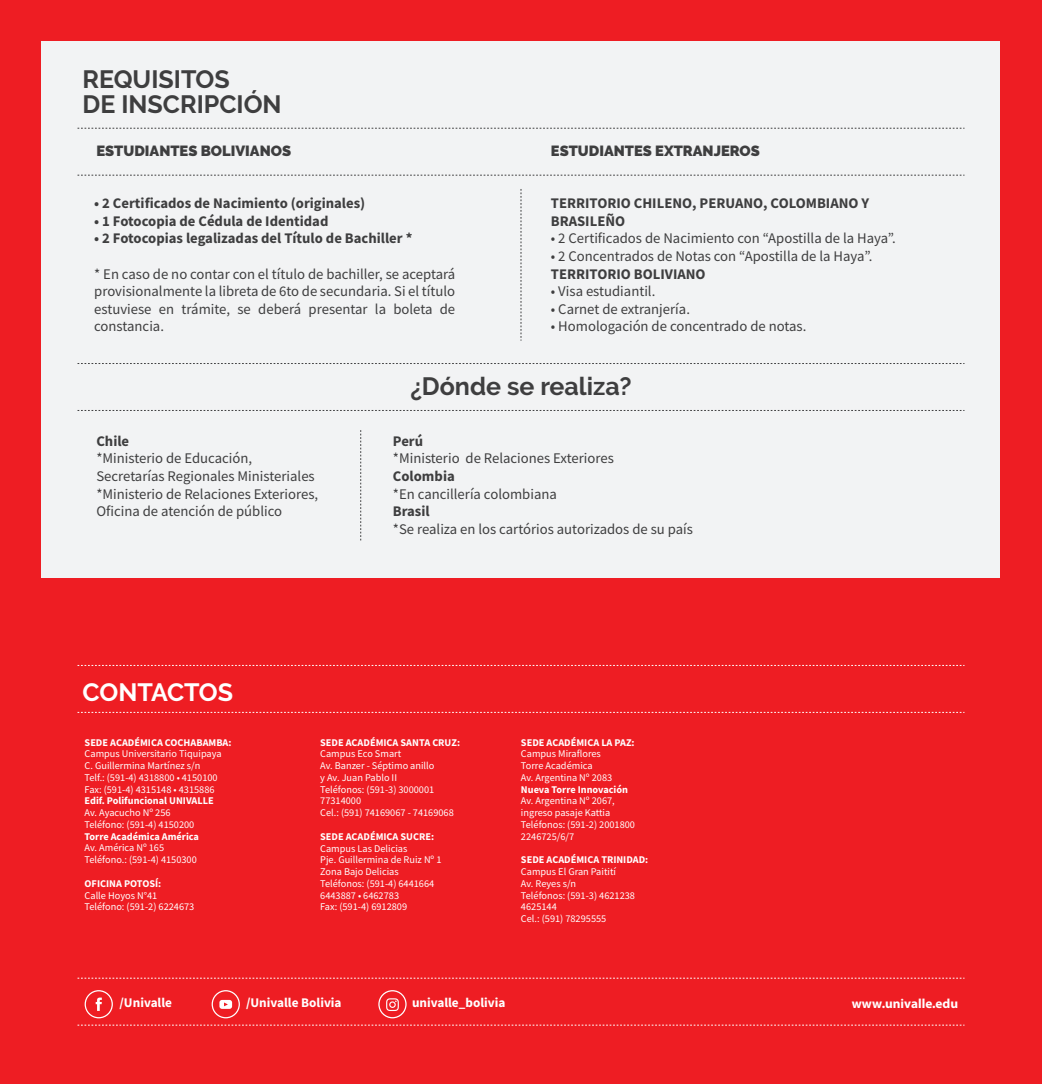
<style>
.page{position:relative;width:1042px;height:1084px;background:#fff}
.page>*{position:absolute;margin:0;border:0;box-sizing:border-box;transform-origin:0 0}
.t1{font:700 25.03px/25px "Raleway";color:#3e3e3f}
.t2{font:700 25.03px "Raleway";letter-spacing:-.005em;color:#fff}
.t3{font:14.7px/17.7px "Source Sans Pro";color:#3e3e3f;text-align:justify}
.t4{font:700 14.7px/17.7px "Source Sans Pro";color:#3e3e3f}
.t5{font:900 14.7px "Raleway";color:#3e3e3f}
.t6{font:700 13.3px "Source Sans Pro";color:#fff}
.t7{font:700 13.3px "Myriad Pro";color:#fff}
.t8{font:10.33px/11.7px "Source Sans Pro";color:#fff}
.t9{font:700 10.33px "Source Sans Pro";color:#fff}
</style>
<div class="page">
<div style="left:0;top:0;width:1042px;height:1083px;background:#ee1d23"></div>
<div style="left:42px;top:42px;width:958px;height:536px;background:#f2f3f4"></div>
<svg style="left:78px;top:128px;width:886px;height:1px"></svg>
<svg style="left:78px;top:175px;width:886px;height:1px"></svg>
<svg style="left:78px;top:363px;width:886px;height:1px"></svg>
<svg style="left:78px;top:410px;width:886px;height:1px"></svg>
<svg style="left:78px;top:665px;width:886px;height:1px"></svg>
<svg style="left:78px;top:712px;width:886px;height:1px"></svg>
<svg style="left:78px;top:977px;width:886px;height:1px"></svg>
<svg style="left:78px;top:1024px;width:886px;height:1px"></svg>
<svg style="left:520px;top:189px;width:1px;height:151px"></svg>
<svg style="left:360px;top:430px;width:1px;height:111px"></svg>
<svg style="left:212px;top:990px;width:28px;height:28px"></svg>
<svg style="left:378px;top:990px;width:29px;height:28px"></svg>
<svg style="left:85px;top:990px;width:28px;height:28px"></svg>
<h1 class="t1" style="left:82px;top:67px;width:201px">REQUISITOS<br>DE INSCRIPCIÓN</h1>
<h2 class="t5" style="left:96px;top:142px;width:196px">ESTUDIANTES BOLIVIANOS</h2>
<h2 class="t5" style="left:551px;top:142px;width:210px">ESTUDIANTES EXTRANJEROS</h2>
<h2 class="t4" style="left:94px;top:194px;width:273px">• 2 Certificados de Nacimiento (originales)</h2>
<h2 class="t4" style="left:94px;top:212px;width:236px">• 1 Fotocopia de Cédula de Identidad</h2>
<h2 class="t4" style="left:94px;top:229px;width:320px">• 2 Fotocopias legalizadas del Título de Bachiller *</h2>
<h2 class="t3" style="left:94px;top:265px;width:362px">* En caso de no contar con el título de bachiller, se aceptará provisionalmente la libreta de 6to de secundaria. Si el título estuviese en trámite, se deberá presentar la boleta de constancia.</h2>
<h2 class="t4" style="left:551px;top:194px;width:320px">TERRITORIO CHILENO, PERUANO, COLOMBIANO Y<br>BRASILEÑO</h2>
<h2 class="t3" style="left:551px;top:229px;width:346px">• 2 Certificados de Nacimiento con “Apostilla de la Haya”.</h2>
<h2 class="t3" style="left:551px;top:247px;width:323px">• 2 Concentrados de Notas con “Apostilla de la Haya”.</h2>
<h2 class="t4" style="left:551px;top:264px;width:156px">TERRITORIO BOLIVIANO</h2>
<h2 class="t3" style="left:551px;top:282px;width:106px">• Visa estudiantil.</h2>
<h2 class="t3" style="left:551px;top:300px;width:141px">• Carnet de extranjería.</h2>
<h2 class="t3" style="left:551px;top:318px;width:257px">• Homologación de concentrado de notas.</h2>
<h2 class="t4" style="left:96px;top:431px;width:34px">Chile</h2>
<h2 class="t3" style="left:96px;top:449px;width:223px;text-align:left">*Ministerio de Educación, Secretarías Regionales Ministeriales *Ministerio de Relaciones Exteriores, Oficina de atención de público</h2>
<h1 class="t2" style="left:82px;top:678px;width:152px">CONTACTOS</h1>
<h1 class="t1" style="left:410px;top:373px;width:222px">¿Dónde se realiza?</h1>
<h2 class="t4" style="left:393px;top:431px;width:32px">Perú</h2>
<h2 class="t3" style="left:393px;top:449px;width:222px">*Ministerio de Relaciones Exteriores</h2>
<h2 class="t4" style="left:393px;top:467px;width:63px">Colombia</h2>
<h2 class="t3" style="left:393px;top:485px;width:165px">*En cancillería colombiana</h2>
<h2 class="t4" style="left:393px;top:502px;width:38px">Brasil</h2>
<h2 class="t3" style="left:393px;top:520px;width:301px">*Se realiza en los cartórios autorizados de su país</h2>
<p class="t9" style="left:85px;top:735px;width:148px">SEDE ACADÉMICA COCHABAMBA:</p>
<p class="t8" style="left:85px;top:748px;width:138px">Campus Universitario Tiquipaya<br>C. Guillermina Martínez s/n<br>Telf.: (591-4) 4318800 • 4150100<br>Fax: (591-4) 4315148 • 4315886</p>
<p class="t9" style="left:85px;top:794px;width:131px">Edif. Polifuncional UNIVALLE</p>
<p class="t8" style="left:85px;top:806px;width:111px">Av. Ayacucho Nº 256<br>Teléfono: (591-4) 4150200</p>
<p class="t9" style="left:85px;top:829px;width:116px">Torre Académica América</p>
<p class="t8" style="left:85px;top:842px;width:114px">Av. América Nº 165<br>Teléfono.: (591-4) 4150300</p>
<p class="t9" style="left:85px;top:876px;width:78px">OFICINA POTOSÍ:</p>
<p class="t8" style="left:85px;top:889px;width:111px">Calle Hoyos N°41<br>Teléfono: (591-2) 6224673</p>
<p class="t9" style="left:320px;top:735px;width:141px">SEDE ACADÉMICA SANTA CRUZ:</p>
<p class="t8" style="left:320px;top:748px;width:135px">Campus Eco Smart<br>Av. Banzer - Séptimo anillo<br>y Av. Juan Pablo II<br>Teléfonos: (591-3) 3000001<br>77314000<br>Cel.: (591) 74169067 - 74169068</p>
<p class="t9" style="left:320px;top:829px;width:115px">SEDE ACADÉMICA SUCRE:</p>
<p class="t8" style="left:320px;top:842px;width:123px">Campus Las Delicias<br>Pje. Guillermina de Ruiz Nº 1<br>Zona Bajo Delicias<br>Teléfonos: (591-4) 6441664<br>6443887 • 6462783<br>Fax: (591-4) 6912809</p>
<p class="t9" style="left:521px;top:735px;width:115px">SEDE ACADÉMICA LA PAZ:</p>
<p class="t8" style="left:521px;top:748px;width:93px">Campus Miraflores<br>Torre Académica<br>Av. Argentina Nº 2083</p>
<p class="t9" style="left:521px;top:782px;width:109px">Nueva Torre Innovación</p>
<p class="t8" style="left:521px;top:795px;width:116px">Av. Argentina Nº 2067, ingreso pasaje Kattia<br>Teléfonos: (591-2) 2001800<br>2246725/6/7</p>
<p class="t9" style="left:521px;top:852px;width:129px">SEDE ACADÉMICA TRINIDAD:</p>
<p class="t8" style="left:521px;top:865px;width:116px">Campus El Gran Paitití<br>Av. Reyes s/n<br>Teléfonos: (591-3) 4621238<br>4625144<br>Cel.: (591) 78295555</p>
<p class="t6" style="left:119px;top:993px;width:54px">/Univalle</p>
<p class="t6" style="left:246px;top:993px;width:97px">/Univalle Bolivia</p>
<p class="t6" style="left:412px;top:993px;width:95px">univalle_bolivia</p>
<p class="t7" style="left:851px;top:994px;width:108px">www.univalle.edu</p>
</div>
